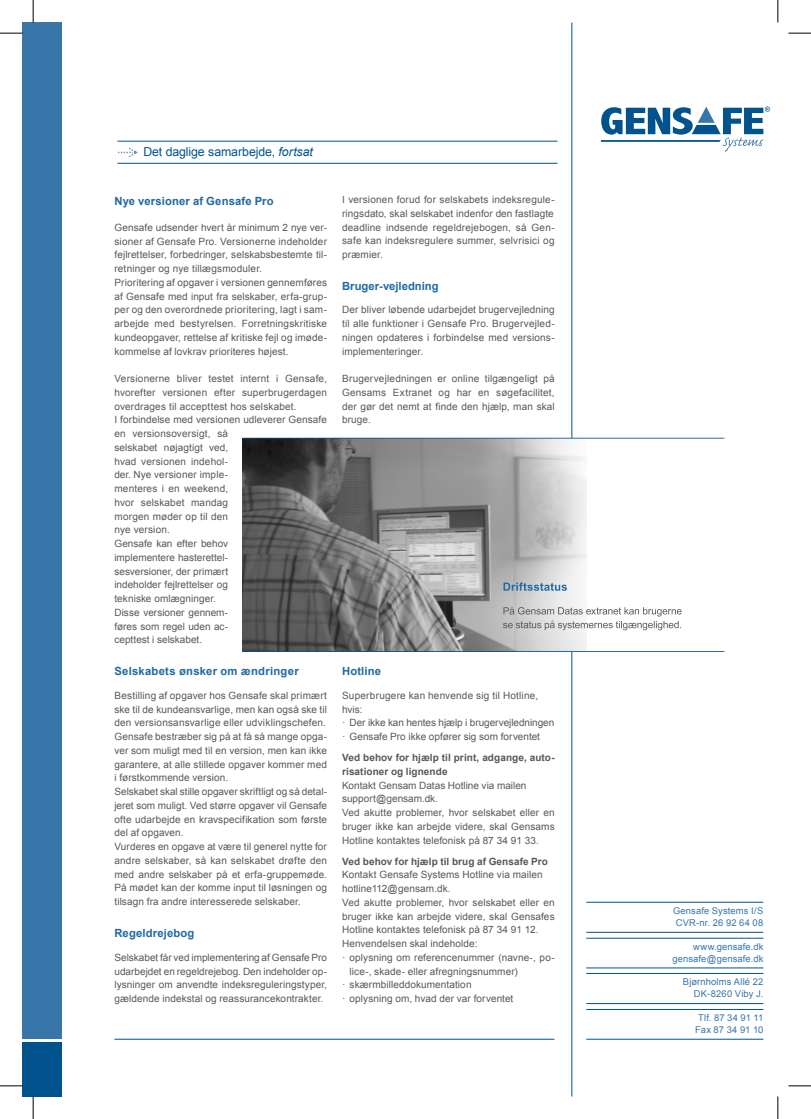
<style>
.page{position:relative;width:811px;height:1119px;background:#fff}
.page>*{position:absolute;margin:0;border:0;box-sizing:border-box;transform-origin:0 0}
.t1{font:12.25px "Arial";letter-spacing:-.01em;color:#00538d}
.t2{font:700 11.25px "Arial";letter-spacing:.015em;color:#1f69a0}
.t3{font:10px/13.8px "Arial";letter-spacing:.01em;color:#57585a}
.t4{font:700 10px/13.8px "Arial";letter-spacing:.005em;color:#57585a}
.t5{font:9.38px/11.9px "Arial";letter-spacing:.01em;color:#3875a9;text-align:center}
.s1{font-style:italic}
</style>
<div class="page">
<svg style="left:601px;top:106px;width:168px;height:46px"></svg>
<div style="left:22px;top:22px;width:39px;height:1017px;background:#3875a9"></div>
<div style="left:22px;top:1042px;width:39px;height:54px;background:#00538d"></div>
<hr style="left:586px;top:902px;width:177px;height:1px;background:#00538d">
<hr style="left:586px;top:932px;width:177px;height:1px;background:#00538d">
<hr style="left:586px;top:938px;width:177px;height:1px;background:#00538d">
<hr style="left:586px;top:967px;width:177px;height:1px;background:#00538d">
<hr style="left:586px;top:973px;width:177px;height:1px;background:#00538d">
<hr style="left:586px;top:1003px;width:177px;height:1px;background:#00538d">
<hr style="left:586px;top:1009px;width:177px;height:1px;background:#00538d">
<hr style="left:586px;top:1039px;width:177px;height:1px;background:#00538d">
<hr style="left:571px;top:22px;width:1px;height:1074px;background:#00538d">
<hr style="left:117px;top:141px;width:440px;height:1px;background:#00538d">
<hr style="left:117px;top:163px;width:440px;height:1px;background:#00538d">
<svg style="left:118px;top:147px;width:19px;height:11px"></svg>
<hr style="left:114px;top:1039px;width:440px;height:1px;background:#00538d">
<img style="left:242px;top:439px;width:344px;height:212px">
<hr style="left:242px;top:438px;width:482px;height:1px;background:#00538d">
<hr style="left:242px;top:651px;width:482px;height:1px;background:#00538d">
<svg style="left:503px;top:582px;width:63px;height:9px"></svg>
<svg style="left:503px;top:607px;width:178px;height:23px"></svg>
<svg style="left:33px;top:0;width:1px;height:22px"></svg>
<svg style="left:0;top:33px;width:22px;height:1px"></svg>
<svg style="left:777px;top:0;width:1px;height:22px"></svg>
<svg style="left:788px;top:33px;width:22px;height:1px"></svg>
<svg style="left:33px;top:1096px;width:1px;height:23px"></svg>
<svg style="left:0;top:1085px;width:22px;height:1px"></svg>
<svg style="left:777px;top:1096px;width:1px;height:23px"></svg>
<svg style="left:788px;top:1085px;width:22px;height:1px"></svg>
<p class="t1" style="left:143px;top:144px;width:171px">Det daglige samarbejde, <span class="s1">fortsat</span></p>
<p class="t2" style="left:114px;top:194px;width:161px">Nye versioner af Gensafe Pro</p>
<p class="t3" style="left:114px;top:220px;width:214px">Gensafe udsender hvert år minimum 2 nye ver&shy;sioner af Gensafe Pro. Versionerne indeholder fejlrettelser, forbedringer, selskabsbestemte til&shy;retninger og nye tillægsmoduler.<br>Prioritering af opgaver i versionen gennemføres af Gensafe med input fra selskaber, erfa-grup&shy;per og den overordnede prioritering, lagt i sam&shy;arbejde med bestyrelsen. Forretningskritiske kundeopgaver, rettelse af kritiske fejl og imøde&shy;kommelse af lovkrav prioriteres højest.</p>
<p class="t3" style="left:114px;top:372px;width:214px">Versionerne bliver testet internt i Gensafe, hvorefter versionen efter superbrugerdagen overdrages til accepttest hos selskabet.<br>I forbindelse med versionen udleverer Gensafe en versionsoversigt, så<br>selskabet nøjagtigt ved,<br>hvad versionen indehol-<br>der. Nye versioner imple-<br>menteres i en weekend,<br>hvor selskabet mandag<br>morgen møder op til den<br>nye version.<br>Gensafe kan efter behov<br>implementere hasterettel-<br>sesversioner, der primært<br>indeholder fejlrettelser og<br>tekniske omlægninger.<br>Disse versioner gennem-<br>føres som regel uden ac-<br>cepttest i selskabet.</p>
<p class="t2" style="left:114px;top:663px;width:186px">Selskabets ønsker om ændringer</p>
<p class="t3" style="left:114px;top:688px;width:214px">Bestilling af opgaver hos Gensafe skal primært ske til de kundeansvarlige, men kan også ske til den versionsansvarlige eller udviklingschefen.<br>Gensafe bestræber sig på at få så mange opga&shy;ver som muligt med til en version, men kan ikke garantere, at alle stillede opgaver kommer med i førstkommende version.<br>Selskabet skal stille opgaver skriftligt og så detal&shy;jeret som muligt. Ved større opgaver vil Gensafe ofte udarbejde en kravspecifikation som første del af opgaven.<br>Vurderes en opgave at være til generel nytte for andre selskaber, så kan selskabet drøfte den med andre selskaber på et erfa-gruppemøde.<br>På mødet kan der komme input til løsningen og tilsagn fra andre interesserede selskaber.</p>
<p class="t2" style="left:114px;top:925px;width:81px">Regeldrejebog</p>
<p class="t3" style="left:114px;top:950px;width:214px;text-align:justify">Selskabet får ved implementering af Gensafe Pro udarbejdet en regeldrejebog. Den indeholder op&shy;lysninger om anvendte indeksreguleringstyper, gældende indekstal og reassurancekontrakter.</p>
<p class="t3" style="left:342px;top:193px;width:214px;text-align:justify">I versionen forud for selskabets indeksregule&shy;ringsdato, skal selskabet indenfor den fastlagte deadline indsende regeldrejebogen, så Gen&shy;safe kan indeksregulere summer, selvrisici og præmier.</p>
<p class="t2" style="left:342px;top:278px;width:98px">Bruger-vejledning</p>
<p class="t3" style="left:342px;top:303px;width:214px;text-align:justify">Der bliver løbende udarbejdet brugervejledning til alle funktioner i Gensafe Pro. Brugervejled&shy;ningen opdateres i forbindelse med versions&shy;implementeringer.</p>
<p class="t3" style="left:342px;top:372px;width:214px;text-align:justify">Brugervejledningen er online tilgængeligt på Gensams Extranet og har en søgefacilitet, der gør det nemt at finde den hjælp, man skal bruge.</p>
<p class="t2" style="left:342px;top:663px;width:40px">Hotline</p>
<p class="t3" style="left:342px;top:688px;width:213px">Superbrugere kan henvende sig til Hotline, hvis:<br>· Der ikke kan hentes hjælp i brugervejledningen · Gensafe Pro ikke opfører sig som forventet</p>
<p class="t4" style="left:342px;top:751px;width:214px">Ved behov for hjælp til print, adgange, auto&shy;risationer og lignende</p>
<p class="t3" style="left:342px;top:778px;width:214px">Kontakt Gensam Datas Hotline via mailen support@gensam.dk.<br>Ved akutte problemer, hvor selskabet eller en bruger ikke kan arbejde videre, skal Gensams Hotline kontaktes telefonisk på 87 34 91 33.</p>
<p class="t4" style="left:342px;top:854px;width:207px">Ved behov for hjælp til brug af Gensafe Pro</p>
<p class="t3" style="left:342px;top:868px;width:202px">Kontakt Gensafe Systems Hotline via mailen</p>
<p class="t3" style="left:342px;top:881px;width:110px">hotline112@gensam.dk.</p>
<p class="t3" style="left:342px;top:895px;width:214px">Ved akutte problemer, hvor selskabet eller en</p>
<p class="t3" style="left:342px;top:909px;width:214px">bruger ikke kan arbejde videre, skal Gensafes</p>
<p class="t3" style="left:342px;top:923px;width:198px">Hotline kontaktes telefonisk på 87 34 91 12.</p>
<p class="t3" style="left:342px;top:936px;width:137px">Henvendelsen skal indeholde:</p>
<p class="t3" style="left:342px;top:950px;width:214px">· oplysning om referencenummer (navne-, po-</p>
<p class="t3" style="left:349px;top:964px;width:170px">lice-, skade- eller afregningsnummer)</p>
<p class="t3" style="left:342px;top:978px;width:131px">· skærmbilleddokumentation</p>
<p class="t3" style="left:342px;top:991px;width:173px">· oplysning om, hvad der var forventet</p>
<p class="t5" style="left:673px;top:905px;width:92px">Gensafe Systems I/S<br>CVR-nr. 26 92 64 08</p>
<p class="t5" style="left:672px;top:940px;width:92px;text-align:right">www.gensafe.dk gensafe@gensafe.dk</p>
<p class="t5" style="left:682px;top:976px;width:82px;text-align:right">Bjørnholms Allé 22<br>DK-8260 Viby J.</p>
<p class="t5" style="left:695px;top:1012px;width:70px">Tlf. 87 34 91 11<br>Fax 87 34 91 10</p>
</div>
